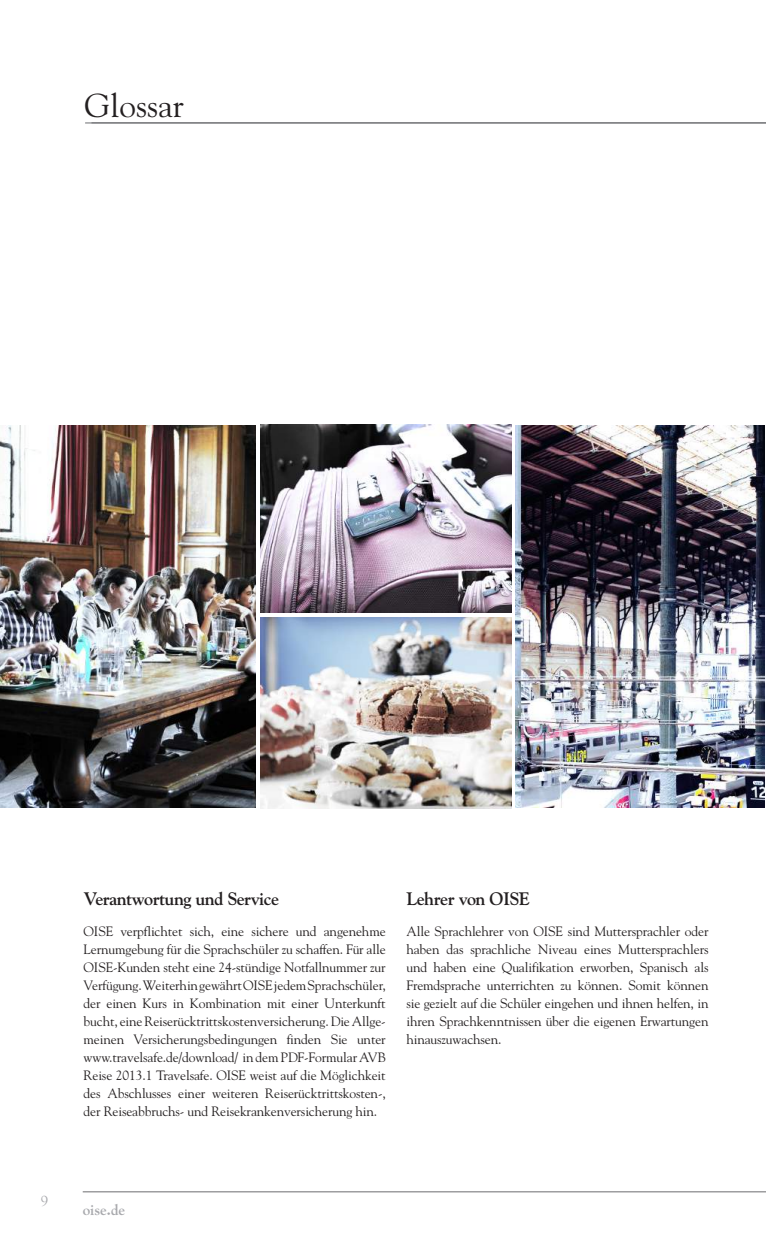
<style>
.page{position:relative;width:766px;height:1234px;background:#fff}
.page>*{position:absolute;margin:0;border:0;box-sizing:border-box;transform-origin:0 0}
.t1{font:33px "Goudy";color:#231f20}
.t2{font:700 18px "Goudy";letter-spacing:-.03em;color:#231f20}
.t3{font:700 15px "Goudy";color:#a8a9ad}
.t4{font:15px "Goudy Old Style T";color:#a8a9ad}
.t5{font:13.5px/18px "Goudy";letter-spacing:-.01em;color:#231f20;text-align:justify}
</style>
<div class="page">
<hr style="left:85px;top:123px;width:680px;height:1px;background:#6c6d70">
<img style="left:260px;top:617px;width:251px;height:190px">
<img style="left:0;top:425px;width:256px;height:382px">
<img style="left:260px;top:424px;width:251px;height:188px">
<img style="left:515px;top:425px;width:249px;height:382px">
<hr style="left:83px;top:1191px;width:682px;height:1px;background:#6c6d70">
<h1 class="t1" style="left:85px;top:85px;width:100px">Glossar</h1>
<p class="t4" style="left:41px;top:1192px;width:9px">9</p>
<h2 class="t2" style="left:84px;top:887px;width:197px">Verantwortung und Service</h2>
<p class="t5" style="left:84px;top:921px;width:303px">OISE verpflichtet sich, eine sichere und angenehme Lernumgebung für die Sprachschüler zu schaffen. Für alle OISE-Kunden steht eine 24-stündige Notfallnummer zur Verfügung. Weiterhin gewährt OISE jedem Sprachschüler, der einen Kurs in Kombination mit einer Unterkunft bucht, eine Reiserücktrittskostenversicherung. Die Allge&shy;meinen Versicherungsbedingungen finden Sie unter www.travelsafe.de/download/ in dem PDF-Formular AVB Reise 2013.1 Travelsafe. OISE weist auf die Möglichkeit des Abschlusses einer weiteren Reiserücktrittskosten-, der Reiseabbruchs- und Reisekrankenversicherung hin.</p>
<h2 class="t2" style="left:406px;top:887px;width:125px">Lehrer von OISE</h2>
<p class="t5" style="left:406px;top:921px;width:303px">Alle Sprachlehrer von OISE sind Muttersprachler oder haben das sprachliche Niveau eines Muttersprachlers und haben eine Qualifikation erworben, Spanisch als Fremdsprache unterrichten zu können. Somit können sie gezielt auf die Schüler eingehen und ihnen helfen, in ihren Sprachkenntnissen über die eigenen Erwartungen hinauszuwachsen.</p>
<p class="t3" style="left:83px;top:1200px;width:44px">oise.de</p>
</div>
